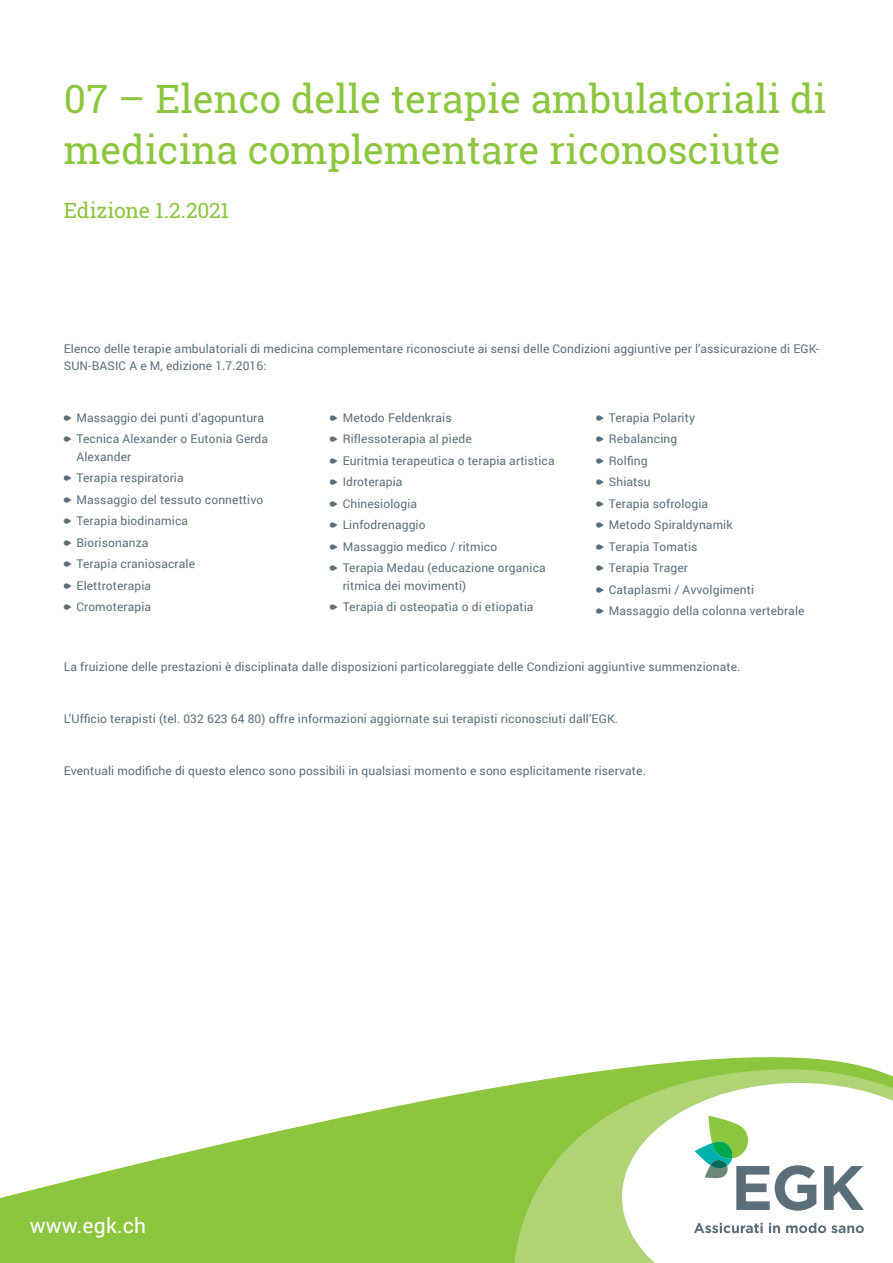
<style>
.page{position:relative;width:893px;height:1263px;background:#fff}
.page>*{position:absolute;margin:0;border:0;box-sizing:border-box;transform-origin:0 0}
.Tabelle_Lauftext{font:39px/51px "Roboto Slab";color:#8bc63e}
.HEADLINE_grün{font:21px "Roboto Slab";letter-spacing:-.01em;color:#8bc63e}
.t1{font:21px "Roboto";letter-spacing:.01em;color:#fff}
.Lauftext{font:12px/17.2px "Roboto";letter-spacing:.01em;color:#5b6f7b}
.s1{font-family:"EGK"}
</style>
<div class="page">
<svg style="left:0;top:1057px;width:872px;height:206px;fill:#8bc63e"></svg>
<svg style="left:513px;top:1069px;width:380px;height:194px;background:#a1cf61"></svg>
<svg style="left:622px;top:1083px;width:271px;height:180px"></svg>
<svg style="left:694px;top:1223px;width:69px;height:10px"></svg>
<svg style="left:769px;top:1223px;width:11px;height:10px"></svg>
<svg style="left:786px;top:1223px;width:78px;height:10px"></svg>
<svg style="left:695px;top:1116px;width:121px;height:95px"></svg>
<svg style="left:824px;top:1166px;width:40px;height:44px"></svg>
<p class="Tabelle_Lauftext" style="left:64px;top:73px;width:764px">07 – Elenco delle terapie ambulatoriali di medicina complementare riconosciute</p>
<p class="HEADLINE_grün" style="left:64px;top:196px;width:167px">Edizione 1.2.2021</p>
<p class="Lauftext" style="left:64px;top:339px;width:757px">Elenco delle terapie ambulatoriali di medicina complementare riconosciute ai sensi delle Condizioni aggiuntive per l’assicurazione di EGK-<br>SUN-BASIC A e M, edizione 1.7.2016:</p>
<p class="Lauftext" style="left:64px;top:408px;width:202px"><span class="s1">a</span> Massaggio dei punti d’agopuntura</p>
<p class="Lauftext" style="left:77px;top:430px;width:193px;text-indent:-13px"><span class="s1">a</span> Tecnica Alexander o Eutonia Gerda<br>Alexander</p>
<p class="Lauftext" style="left:64px;top:469px;width:121px"><span class="s1">a</span> Terapia respiratoria</p>
<p class="Lauftext" style="left:64px;top:490px;width:201px"><span class="s1">a</span> Massaggio del tessuto connettivo</p>
<p class="Lauftext" style="left:64px;top:512px;width:126px"><span class="s1">a</span> Terapia biodinamica</p>
<p class="Lauftext" style="left:64px;top:533px;width:86px"><span class="s1">a</span> Biorisonanza</p>
<p class="Lauftext" style="left:64px;top:555px;width:133px"><span class="s1">a</span> Terapia craniosacrale</p>
<p class="Lauftext" style="left:64px;top:576px;width:89px"><span class="s1">a</span> Elettroterapia</p>
<p class="Lauftext" style="left:64px;top:598px;width:89px"><span class="s1">a</span> Cromoterapia</p>
<p class="Lauftext" style="left:330px;top:408px;width:123px"><span class="s1">a</span> Metodo Feldenkrais</p>
<p class="Lauftext" style="left:330px;top:430px;width:143px"><span class="s1">a</span> Riflessoterapia al piede</p>
<p class="Lauftext" style="left:330px;top:451px;width:226px"><span class="s1">a</span> Euritmia terapeutica o terapia artistica</p>
<p class="Lauftext" style="left:330px;top:473px;width:74px"><span class="s1">a</span> Idroterapia</p>
<p class="Lauftext" style="left:330px;top:494px;width:89px"><span class="s1">a</span> Chinesiologia</p>
<p class="Lauftext" style="left:330px;top:516px;width:97px"><span class="s1">a</span> Linfodrenaggio</p>
<p class="Lauftext" style="left:330px;top:537px;width:169px"><span class="s1">a</span> Massaggio medico / ritmico</p>
<p class="Lauftext" style="left:343px;top:559px;width:205px;text-indent:-13px"><span class="s1">a</span> Terapia Medau (educazione organica ritmica dei movimenti)</p>
<p class="Lauftext" style="left:330px;top:598px;width:205px"><span class="s1">a</span> Terapia di osteopatia o di etiopatia</p>
<p class="Lauftext" style="left:596px;top:408px;width:100px"><span class="s1">a</span> Terapia Polarity</p>
<p class="Lauftext" style="left:596px;top:430px;width:83px"><span class="s1">a</span> Rebalancing</p>
<p class="Lauftext" style="left:596px;top:451px;width:53px"><span class="s1">a</span> Rolfing</p>
<p class="Lauftext" style="left:596px;top:473px;width:56px"><span class="s1">a</span> Shiatsu</p>
<p class="Lauftext" style="left:596px;top:494px;width:114px"><span class="s1">a</span> Terapia sofrologia</p>
<p class="Lauftext" style="left:596px;top:516px;width:138px"><span class="s1">a</span> Metodo Spiraldynamik</p>
<p class="Lauftext" style="left:596px;top:537px;width:103px"><span class="s1">a</span> Terapia Tomatis</p>
<p class="Lauftext" style="left:596px;top:559px;width:93px"><span class="s1">a</span> Terapia Trager</p>
<p class="Lauftext" style="left:596px;top:580px;width:160px"><span class="s1">a</span> Cataplasmi / Avvolgimenti</p>
<p class="Lauftext" style="left:596px;top:602px;width:210px"><span class="s1">a</span> Massaggio della colonna vertebrale</p>
<p class="Lauftext" style="left:64px;top:658px;width:678px">La fruizione delle prestazioni è disciplinata dalle disposizioni particolareggiate delle Condizioni aggiuntive summenzionate.</p>
<p class="Lauftext" style="left:64px;top:710px;width:556px">L’Ufficio terapisti (tel. 032 623 64 80) offre informazioni aggiornate sui terapisti riconosciuti dall’EGK.</p>
<p class="Lauftext" style="left:64px;top:761px;width:584px">Eventuali modifiche di questo elenco sono possibili in qualsiasi momento e sono esplicitamente riservate.</p>
<p class="t1" style="left:30px;top:1211px;width:118px">www.egk.ch</p>
</div>
